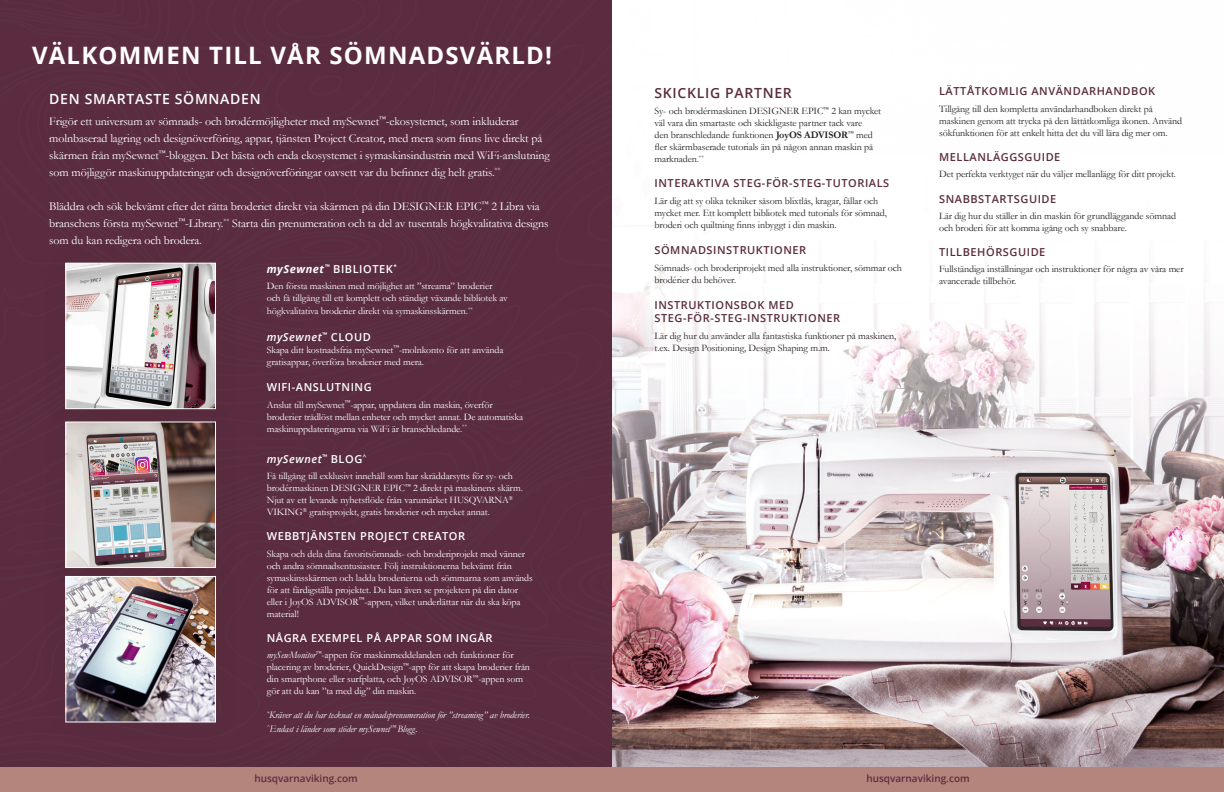
<style>
.page{position:relative;width:1224px;height:792px;background:#fff}
.page>*{position:absolute;margin:0;border:0;box-sizing:border-box;transform-origin:0 0}
.t1{font:700 24px "Open Sans";letter-spacing:.05em;color:#fff}
.t2{font:600 14px "Open Sans";letter-spacing:.05em;color:#fff}
.t3{font:600 14px "Open Sans";letter-spacing:.05em;color:#5a2c3e}
.t4{font:12px/17px "Garamond";letter-spacing:-.01em;color:#fff}
.t5{font:600 11px/13.2px "Open Sans";letter-spacing:.05em;color:#5a2c3e}
.t6{font:600 11px "Open Sans";letter-spacing:.05em;color:#fff}
.t7{font:italic 600 11px "Open Sans";letter-spacing:.05em;color:#fff}
.t8{font:10px/12px "Garamond";letter-spacing:-.01em;color:#fff}
.t9{font:10px/12px "Garamond";letter-spacing:-.01em;color:#231f20}
.t10{font:italic 10px "Garamond";letter-spacing:-.01em;color:#fff}
.t11{font:600 10px "Open Sans";color:#5b2c3f}
.s1{font-weight:700;font-style:italic}
.s2{font-style:normal}
.s3{font-style:italic}
.s4{font-weight:700}
</style>
<div class="page">
<div style="left:172px;top:0;width:440px;height:284px;background:#5b2c3f"></div>
<div style="left:0;top:63px;width:278px;height:221px;background:#5b2c3f"></div>
<div style="left:17px;top:74px;width:230px;height:210px;background:#5b2c3f"></div>
<div style="left:32px;top:81px;width:197px;height:200px;background:#5b2c3f"></div>
<div style="left:0;top:0;width:172px;height:82px;background:#5b2c3f"></div>
<div style="left:0;top:700px;width:612px;height:6px;background:#5b2c3f"></div>
<div style="left:0;top:706px;width:612px;height:36px;background:#5b2c3f"></div>
<div style="left:0;top:284px;width:612px;height:416px;background:#5b2c3f"></div>
<img style="left:612px;top:267px;width:612px;height:475px">
<div style="left:40px;top:237px;width:201px;height:198px;background:#5a2b3e"></div>
<img style="left:67px;top:265px;width:147px;height:131px">
<div style="left:65px;top:263px;width:151px;height:146px;border:1px solid #fff"></div>
<div style="left:40px;top:396px;width:201px;height:197px;background:#231f20;opacity:.1"></div>
<img style="left:67px;top:424px;width:147px;height:127px">
<div style="left:65px;top:422px;width:151px;height:146px;border:1px solid #fff"></div>
<div style="left:40px;top:551px;width:201px;height:197px;background:#231f20;opacity:.1"></div>
<img style="left:67px;top:578px;width:147px;height:142px">
<div style="left:65px;top:576px;width:151px;height:146px;border:1px solid #fff"></div>
<div style="left:0;top:742px;width:1224px;height:50px;background:#231f20;opacity:.1"></div>
<div style="left:0;top:767px;width:1224px;height:25px;background:#b4857c"></div>
<p class="t1" style="left:32px;top:38px;width:522px">VÄLKOMMEN TILL VÅR SÖMNADSVÄRLD!</p>
<p class="t2" style="left:49px;top:89px;width:213px">DEN SMARTASTE SÖMNADEN</p>
<p class="t4" style="left:49px;top:113px;width:502px">Frigör ett universum av sömnads- och brodérmöjligheter med mySewnet<sup>™</sup>-ekosystemet, som inkluderar molnbaserad lagring och designöverföring, appar, tjänsten Project Creator, med mera som finns live direkt på skärmen från mySewnet<sup>™</sup>-bloggen. Det bästa och enda ekosystemet i symaskinsindustrin med WiFi-anslutning som möjliggör maskinuppdateringar och designöverföringar oavsett var du befinner dig helt gratis.<sup>**</sup></p>
<p class="t4" style="left:49px;top:198px;width:501px">Bläddra och sök bekvämt efter det rätta broderiet direkt via skärmen på din DESIGNER EPIC<sup>™</sup> 2 Libra via branschens första mySewnet<sup>™</sup>-Library.<sup>**</sup> Starta din prenumeration och ta del av tusentals högkvalitativa designs som du kan redigera och brodera.</p>
<p class="t6" style="left:267px;top:261px;width:132px"><span class="s1">mySewnet</span><sup>™</sup> BIBLIOTEK<sup>*</sup></p>
<p class="t8" style="left:267px;top:280px;width:243px">Den första maskinen med möjlighet att ”streama” broderier och få tillgång till ett komplett och ständigt växande bibliotek av</p>
<p class="t8" style="left:267px;top:305px;width:208px">högkvalitativa broderier direkt via symaskinsskärmen.<sup>**</sup></p>
<p class="t7" style="left:267px;top:329px;width:106px">mySewnet<sup>™</sup> <span class="s2">CLOUD</span></p>
<p class="t8" style="left:267px;top:344px;width:238px">Skapa ditt kostnadsfria mySewnet<sup>™</sup>-molnkonto för att använda gratisappar, överföra broderier med mera.</p>
<p class="t6" style="left:267px;top:380px;width:107px">WIFI-ANSLUTNING</p>
<p class="t8" style="left:267px;top:398px;width:258px">Anslut till mySewnet<sup>™</sup>-appar, uppdatera din maskin, överför broderier trådlöst mellan enheter och mycket annat. De automatiska maskinuppdateringarna via WiFi är branschledande.<sup>**</sup></p>
<p class="t7" style="left:267px;top:451px;width:101px">mySewnet<sup>™</sup> <span class="s2">BLOG</span><sup>^</sup></p>
<p class="t8" style="left:267px;top:470px;width:258px">Få tillgång till exklusivt innehåll som har skräddarsytts för sy- och brodérmaskinen DESIGNER EPIC<sup>™</sup> 2 direkt på maskinens skärm.<br>Njut av ett levande nyhetsflöde från varumärket HUSQVARNA<sup>® </sup>VIKING<sup>®</sup> gratisprojekt, gratis broderier och mycket annat.</p>
<p class="t6" style="left:267px;top:529px;width:200px">WEBBTJÄNSTEN PROJECT CREATOR</p>
<p class="t8" style="left:267px;top:548px;width:268px">Skapa och dela dina favoritsömnads- och broderiprojekt med vänner och andra sömnadsentusiaster. Följ instruktionerna bekvämt från symaskinsskärmen och ladda broderierna och sömmarna som används för att färdigställa projektet. Du kan även se projekten på din dator eller i JoyOS ADVISOR<sup>™</sup>-appen, vilket underlättar när du ska köpa material!</p>
<p class="t6" style="left:267px;top:630px;width:227px">NÅGRA EXEMPEL PÅ APPAR SOM INGÅR</p>
<p class="t8" style="left:267px;top:649px;width:265px"><span class="s3">mySewMonitor</span><sup>™</sup>-appen för maskinmeddelanden och funktioner för placering av broderier, QuickDesign<sup>™</sup>-app för att skapa broderier från din smartphone eller surfplatta, och JoyOS ADVISOR<sup>™</sup>-appen som gör att du kan ”ta med dig” din maskin.</p>
<p class="t10" style="left:267px;top:709px;width:265px"><sup>*</sup>Kräver att du har tecknat en månadsprenumeration för ”streaming” av broderier.</p>
<p class="t10" style="left:267px;top:723px;width:152px"><sup>^</sup>Endast i länder som stöder mySewnet<sup>™</sup> Blogg.</p>
<p class="t3" style="left:655px;top:83px;width:139px">SKICKLIG PARTNER</p>
<p class="t9" style="left:655px;top:105px;width:228px">Sy- och brodérmaskinen DESIGNER EPIC<sup>™</sup> 2 kan mycket väl vara din smartaste och skickligaste partner tack vare<br>den branschledande funktionen <span class="s4">JoyOS ADVISOR</span><sup>™</sup> med fler skärmbaserade tutorials än på någon annan maskin på marknaden.<sup>**</sup></p>
<p class="t5" style="left:655px;top:177px;width:236px">INTERAKTIVA STEG-FÖR-STEG-TUTORIALS</p>
<p class="t9" style="left:655px;top:195px;width:234px">Lär dig att sy olika tekniker såsom blixtlås, kragar, fållar och mycket mer. Ett komplett bibliotek med tutorials för sömnad, broderi och quiltning finns inbyggt i din maskin.</p>
<p class="t5" style="left:655px;top:244px;width:153px">SÖMNADSINSTRUKTIONER</p>
<p class="t9" style="left:655px;top:262px;width:249px">Sömnads- och broderiprojekt med alla instruktioner, sömmar och brodérier du behöver.</p>
<p class="t5" style="left:655px;top:298px;width:187px">INSTRUKTIONSBOK MED<br>STEG-FÖR-STEG-INSTRUKTIONER</p>
<p class="t9" style="left:655px;top:330px;width:243px">Lär dig hur du använder alla fantastiska funktioner på maskinen, t.ex. Design Positioning, Design Shaping m.m.</p>
<p class="t5" style="left:939px;top:84px;width:218px">LÄTTÅTKOMLIG ANVÄNDARHANDBOK</p>
<p class="t9" style="left:939px;top:102px;width:245px">Tillgång till den kompletta användarhandboken direkt på maskinen genom att trycka på den lättåtkomliga ikonen. Använd sökfunktionen för att enkelt hitta det du vill lära dig mer om.</p>
<p class="t5" style="left:939px;top:150px;width:123px">MELLANLÄGGSGUIDE</p>
<p class="t9" style="left:939px;top:168px;width:238px">Det perfekta verktyget när du väljer mellanlägg för ditt projekt.</p>
<p class="t5" style="left:939px;top:192px;width:119px">SNABBSTARTSGUIDE</p>
<p class="t9" style="left:939px;top:209px;width:238px">Lär dig hur du ställer in din maskin för grundläggande sömnad och broderi för att komma igång och sy snabbare.</p>
<p class="t5" style="left:939px;top:245px;width:108px">TILLBEHÖRSGUIDE</p>
<p class="t9" style="left:939px;top:263px;width:246px">Fullständiga inställningar och instruktioner för några av våra mer avancerade tillbehör.</p>
<p class="t11" style="left:254px;top:771px;width:105px">husqvarnaviking.com</p>
<p class="t11" style="left:866px;top:771px;width:105px">husqvarnaviking.com</p>
</div>
